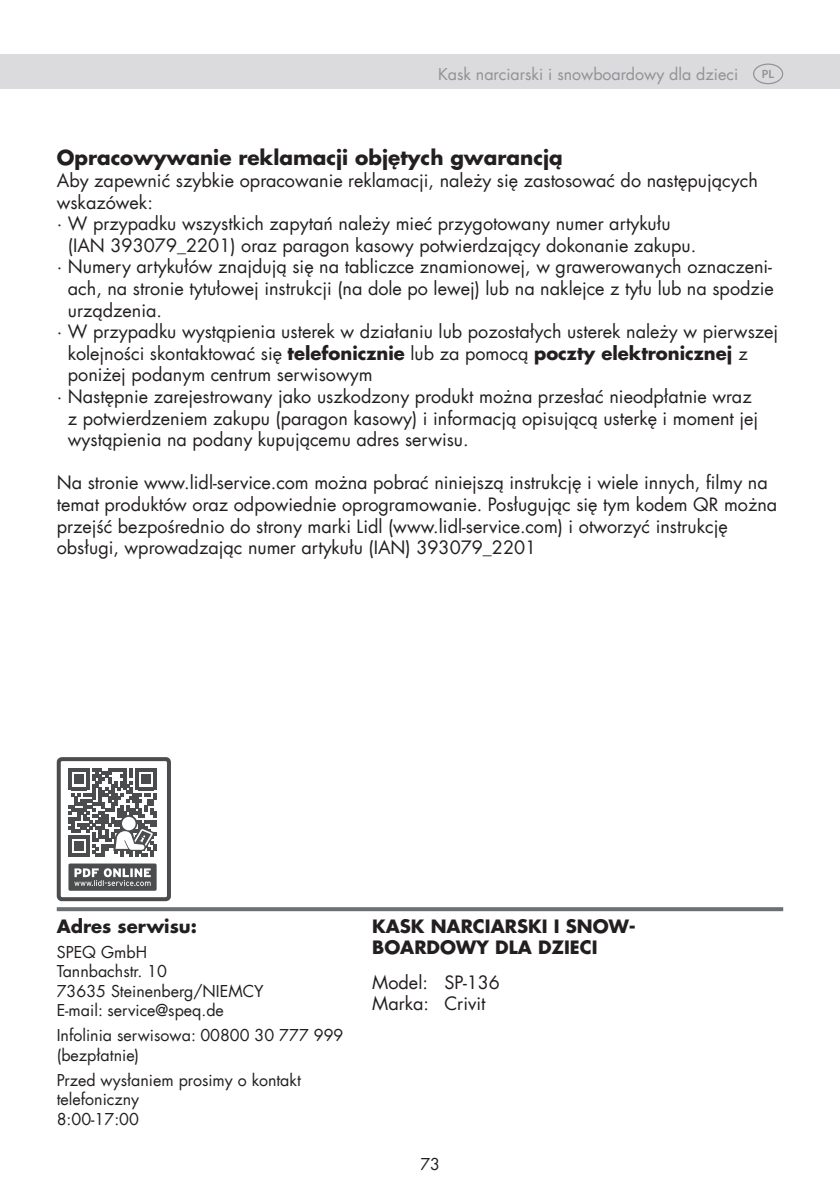
<style>
.page{position:relative;width:840px;height:1191px;background:#fff}
.page>*{position:absolute;margin:0;border:0;box-sizing:border-box;transform-origin:0 0}
.t1{font:700 20px "Futura Com";color:#231f20}
.t2{font:18px/21.6px "Futura Com";color:#231f20}
.t3{font:700 18px/21.6px "Futura Com";color:#231f20}
.t4{font:16px/19.2px "Futura Com";color:#231f20}
.t5{font:16px "Futura Com";color:#919295}
.t6{font:600 12px "Myriad Pro";color:#919295}
.s1{font-weight:700}
</style>
<div class="page">
<div style="left:0;top:54px;width:839px;height:35px;background:#dbdadc"></div>
<div style="left:752px;top:64px;width:30px;height:20px;border:1px solid #919295;border-radius:50%"></div>
<div style="left:57px;top:757px;width:114px;height:144px;border:4px solid #4b4c4d;border-radius:3px"></div>
<div style="left:68px;top:863px;width:88px;height:27px;background:#4b4c4d;border-radius:2px"></div>
<svg style="left:74px;top:868px;width:77px;height:18px"></svg>
<svg style="left:68px;top:769px;width:88px;height:88px"></svg>
<svg style="left:57px;top:907px;width:725px;height:4px;background:#71777a"></svg>
<p class="t5" style="left:438px;top:63px;width:301px">Kask narciarski i snowboardowy dla dzieci</p>
<p class="t6" style="left:761px;top:67px;width:14px">PL</p>
<p class="t1" style="left:57px;top:142px;width:507px">Opracowywanie reklamacji objętych gwarancją</p>
<p class="t2" style="left:57px;top:169px;width:702px">Aby zapewnić szybkie opracowanie reklamacji, należy się zastosować do następujących</p>
<p class="t2" style="left:57px;top:191px;width:98px">wskazówek:</p>
<p class="t2" style="left:57px;top:212px;width:615px">∙ W przypadku wszystkich zapytań należy mieć przygotowany numer artykułu</p>
<p class="t2" style="left:68px;top:234px;width:629px">(IAN 393079_2201) oraz paragon kasowy potwierdzający dokonanie zakupu.</p>
<p class="t2" style="left:57px;top:256px;width:716px">∙ Numery artykułów znajdują się na tabliczce znamionowej, w grawerowanych oznaczeni-</p>
<p class="t2" style="left:68px;top:277px;width:707px">ach, na stronie tytułowej instrukcji (na dole po lewej) lub na naklejce z tyłu lub na spodzie</p>
<p class="t2" style="left:68px;top:299px;width:96px">urządzenia.</p>
<p class="t2" style="left:57px;top:320px;width:722px">∙ W przypadku wystąpienia usterek w działaniu lub pozostałych usterek należy w pierwszej</p>
<p class="t2" style="left:68px;top:342px;width:681px">kolejności skontaktować się <span class="s1">telefonicznie</span> lub za pomocą <span class="s1">poczty elektronicznej</span> z</p>
<p class="t2" style="left:68px;top:364px;width:306px">poniżej podanym centrum serwisowym</p>
<p class="t2" style="left:57px;top:385px;width:696px">∙ Następnie zarejestrowany jako uszkodzony produkt można przesłać nieodpłatnie wraz</p>
<p class="t2" style="left:68px;top:407px;width:691px">z potwierdzeniem zakupu (paragon kasowy) i informacją opisującą usterkę i moment jej</p>
<p class="t2" style="left:68px;top:428px;width:402px">wystąpienia na podany kupującemu adres serwisu.</p>
<p class="t2" style="left:57px;top:472px;width:721px">Na stronie www.lidl-service.com można pobrać niniejszą instrukcję i wiele innych, filmy na temat produktów oraz odpowiednie oprogramowanie. Posługując się tym kodem QR można przejść bezpośrednio do strony marki Lidl (www.lidl-service.com) i otworzyć instrukcję obsługi, wprowadzając numer artykułu (IAN) 393079_2201</p>
<p class="t3" style="left:57px;top:914px;width:142px">Adres serwisu:</p>
<p class="t4" style="left:57px;top:942px;width:208px">SPEQ GmbH<br>Tannbachstr. 10<br>73635 Steinenberg/NIEMCY<br>E-mail: service@speq.de</p>
<p class="t4" style="left:57px;top:1025px;width:288px">Infolinia serwisowa: 00800 30 777 999 (bezpłatnie)</p>
<p class="t4" style="left:57px;top:1070px;width:245px">Przed wysłaniem prosimy o kontakt telefoniczny<br>8:00-17:00</p>
<p class="t3" style="left:372px;top:914px;width:265px">KASK NARCIARSKI I SNOW-<br>BOARDOWY DLA DZIECI</p>
<p class="t2" style="left:372px;top:971px;width:129px">Model: SP-136<br>Marka: Crivit</p>
<p class="t4" style="left:420px;top:1154px;width:21px">73</p>
</div>
